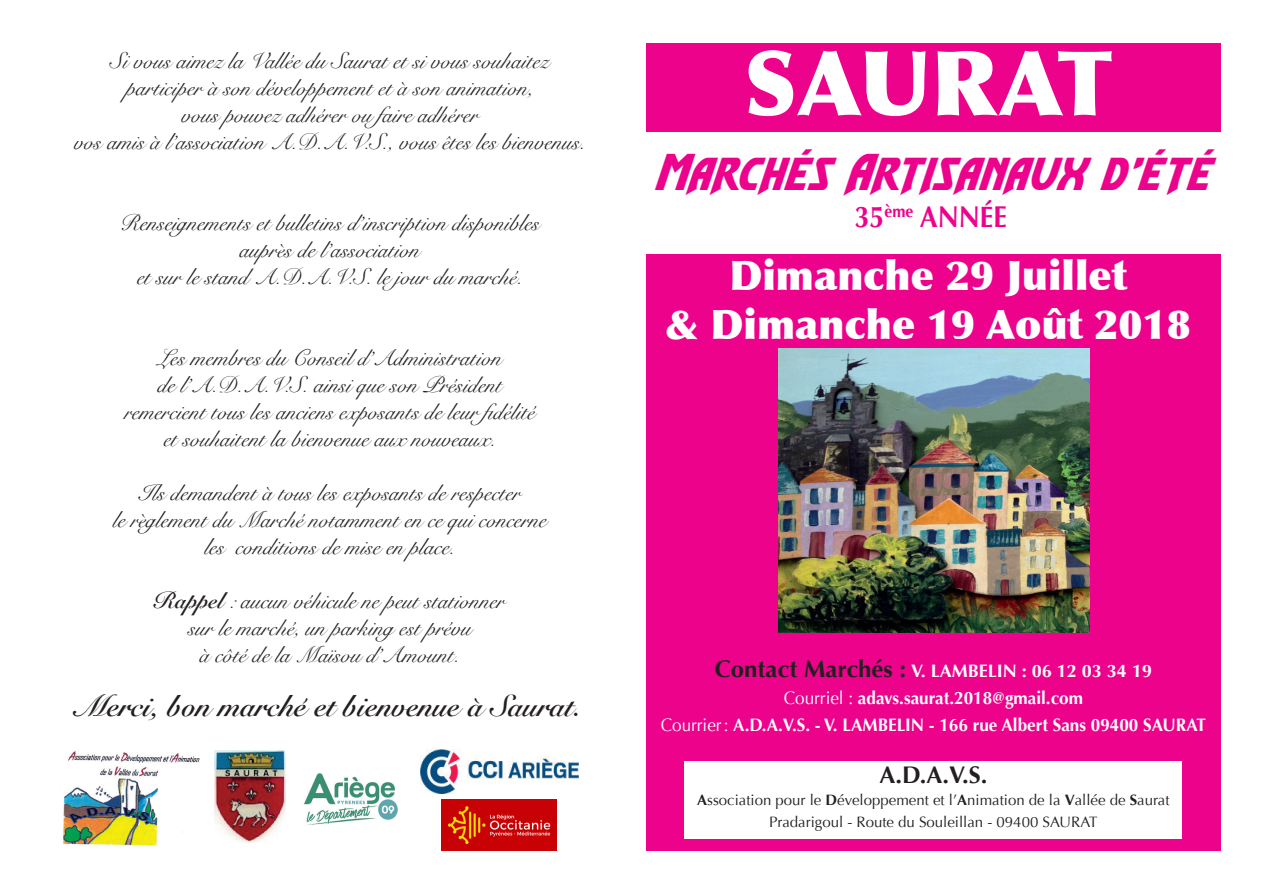
<style>
.page{position:relative;width:1263px;height:893px;background:#fff}
.page>*{position:absolute;margin:0;border:0;box-sizing:border-box;transform-origin:0 0}
.t1{font:900 90px "Optima";color:#fff}
.t2{font:italic 51px "Flash Rogers Expanded";color:#ed028c;scale:.9 1}
.t3{font:900 40.5px "Optima";color:#fff}
.t4{font:700 30px "Snell Roundhand";color:#231f20}
.t5{font:700 30px "Optima";color:#ed028c;scale:.9 1}
.t6{font:700 24px "Optima";color:#231f20}
.t7{font:22.5px "Snell Roundhand";color:#231f20}
.t8{font:700 18px "Optima";color:#fff;scale:.95 1}
.t9{font:700 18px "Optima";color:#fff}
.t10{font:15px "Optima";color:#231f20}
.s1{font-weight:700}
.s2{font-size:24px;color:#231f20}
.s3{font-weight:400}
</style>
<div class="page">
<div style="left:646px;top:43px;width:574px;height:807px;background:#ed028c"></div>
<img style="left:778px;top:349px;width:312px;height:284px">
<div style="left:685px;top:761px;width:497px;height:77px;background:#fff"></div>
<img style="left:214px;top:750px;width:72px;height:93px">
<img style="left:63px;top:751px;width:137px;height:95px">
<img style="left:304px;top:773px;width:94px;height:52px">
<img style="left:421px;top:750px;width:157px;height:44px">
<img style="left:442px;top:799px;width:114px;height:51px">
<div style="left:645px;top:132px;width:575px;height:121px;background:#fff"></div>
<p class="t7" style="left:110px;top:43px;width:440px">Si vous aimez la Vallée du Saurat et si vous souhaitez</p>
<p class="t7" style="left:126px;top:70px;width:409px">participer à son développement et à son animation,</p>
<p class="t7" style="left:181px;top:97px;width:298px">vous pouvez adhérer ou faire adhérer</p>
<p class="t7" style="left:74px;top:124px;width:513px">vos amis à l’association A.D.A.V.S., vous êtes les bienvenus.</p>
<p class="t7" style="left:120px;top:205px;width:421px">Renseignements et bulletins d’inscription disponibles</p>
<p class="t7" style="left:240px;top:232px;width:181px">auprès de l’association</p>
<p class="t7" style="left:137px;top:259px;width:387px">et sur le stand A.D.A.V.S. le jour du marché.</p>
<p class="t7" style="left:158px;top:340px;width:345px">Les membres du Conseil d’Administration</p>
<p class="t7" style="left:157px;top:367px;width:346px">de l’A.D.A.V.S. ainsi que son Président</p>
<p class="t7" style="left:124px;top:394px;width:412px">remercient tous les anciens exposants de leur fidélité</p>
<p class="t7" style="left:163px;top:421px;width:334px">et souhaitent la bienvenue aux nouveaux.</p>
<p class="t7" style="left:139px;top:475px;width:383px">Ils demandent à tous les exposants de respecter</p>
<p class="t7" style="left:113px;top:502px;width:435px">le règlement du Marché notamment en ce qui concerne</p>
<p class="t7" style="left:204px;top:529px;width:252px">les conditions de mise en place.</p>
<p class="t7" style="left:155px;top:583px;width:351px"><span class="s1">Rappel</span> : aucun véhicule ne peut stationner</p>
<p class="t7" style="left:188px;top:610px;width:284px">sur le marché, un parking est prévu</p>
<p class="t7" style="left:200px;top:637px;width:261px">à côté de la Maïsou d’Amount.</p>
<p class="t4" style="left:77px;top:680px;width:506px">Merci, bon marché et bienvenue à Saurat.</p>
<p class="t1" style="left:744px;top:29px;width:370px">SAURAT</p>
<p class="t2" style="left:653px;top:149px;width:618px">Marchés Artisanaux d’été</p>
<p class="t5" style="left:854px;top:199px;width:171px">35<sup>ème</sup> ANNÉE</p>
<p class="t3" style="left:729px;top:251px;width:399px">Dimanche 29 Juillet</p>
<p class="t3" style="left:665px;top:300px;width:527px">&amp; Dimanche 19 Août 2018</p>
<p class="t9" style="left:715px;top:661px;width:439px"><span class="s2">Contact Marchés :</span> V. LAMBELIN : 06 12 03 34 19</p>
<p class="t8" style="left:784px;top:688px;width:316px"><span class="s3">Courriel :</span> adavs.saurat.2018@gmail.com</p>
<p class="t8" style="left:661px;top:715px;width:575px"><span class="s3">Courrier:</span> A.D.A.V.S. - V. LAMBELIN - 166 rue Albert Sans 09400 SAURAT</p>
<p class="t6" style="left:879px;top:761px;width:109px">A.D.A.V.S.</p>
<p class="t10" style="left:697px;top:791px;width:474px"><span class="s1">A</span>ssociation pour le <span class="s1">D</span>éveloppement et l’<span class="s1">A</span>nimation de la <span class="s1">V</span>allée de <span class="s1">S</span>aurat</p>
<p class="t10" style="left:769px;top:813px;width:330px">Pradarigoul - Route du Souleillan - 09400 SAURAT</p>
</div>
